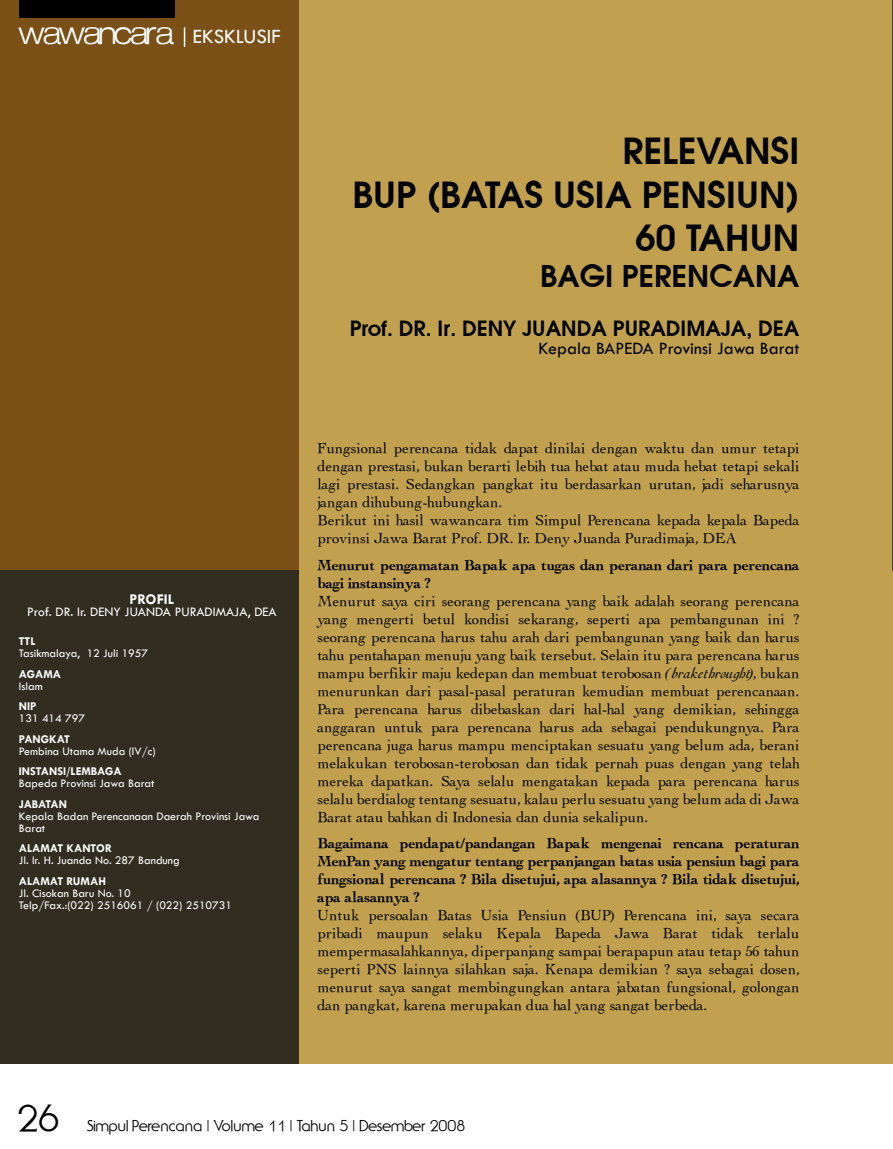
<style>
.page{position:relative;width:893px;height:1149px;background:#fff}
.page>*{position:absolute;margin:0;border:0;box-sizing:border-box;transform-origin:0 0}
.t1{font:600 36px/43.2px "Avant Garde";color:#000;text-align:right}
.t2{font:36px "Ubiq Gothic S Si";color:#000}
.t3{font:600 30px "Avant Garde";color:#000}
.t4{font:22.5px "Strait";color:#fff}
.t5{font:600 21px "Avant Garde";color:#000}
.t6{font:21px "Tw Cen";color:#fff}
.t7{font:18px "Tw Cen";color:#000}
.t8{font:15px/18px "Thesis S Si";color:#000;text-align:justify}
.t9{font:700 15px/18px "Thesis S Si";color:#000}
.t10{font:15px "Ubiq Gothic S Si";color:#000}
.t11{font:700 15px "Tw Cen";color:#fff}
.t12{font:13.5px "Tw Cen";color:#fff}
.t13{font:12px/12px "Tw Cen";color:#fff}
.t14{font:700 12px "Tw Cen";color:#fff}
.t15{font:700 12px "Tw Cen";letter-spacing:-.02em;color:#fff}
.s1{font-style:italic}
</style>
<div class="page">
<div style="left:298px;top:0;width:595px;height:1063px;background:#c1a150"></div>
<hr style="left:892px;top:0;width:1px;height:570px;background:#3f4843">
<div style="left:0;top:0;width:299px;height:1063px;background:#7a5016"></div>
<div style="left:0;top:570px;width:299px;height:493px;background:#312d21"></div>
<div style="left:19px;top:0;width:156px;height:18px;background:#000"></div>
<svg style="left:184px;top:27px;width:1px;height:20px"></svg>
<h3 class="t4" style="left:19px;top:16px;width:154px">WAWANCARA</h3>
<h3 class="t6" style="left:193px;top:24px;width:89px">EKSKLUSIF</h3>
<p class="t11" style="left:130px;top:590px;width:46px">PROFIL</p>
<p class="t12" style="left:27px;top:603px;width:251px">Prof. DR. Ir. DENY JUANDA PURADIMAJA, DEA</p>
<p class="t14" style="left:19px;top:633px;width:18px">TTL</p>
<p class="t13" style="left:19px;top:647px;width:131px">Tasikmalaya, 12 Juli 1957</p>
<p class="t14" style="left:19px;top:666px;width:44px">AGAMA</p>
<p class="t13" style="left:19px;top:679px;width:25px">Islam</p>
<p class="t14" style="left:19px;top:698px;width:19px">NIP</p>
<p class="t13" style="left:19px;top:712px;width:68px">131 414 797</p>
<p class="t14" style="left:19px;top:731px;width:53px">PANGKAT</p>
<p class="t13" style="left:19px;top:744px;width:138px">Pembina Utama Muda (IV/c)</p>
<p class="t14" style="left:19px;top:763px;width:104px">INSTANSI/LEMBAGA</p>
<p class="t13" style="left:19px;top:777px;width:137px">Bapeda Provinsi Jawa Barat</p>
<p class="t15" style="left:19px;top:796px;width:50px">JABATAN</p>
<p class="t13" style="left:19px;top:809px;width:242px">Kepala Badan Perencanaan Daerah Provinsi Jawa<br>Barat</p>
<p class="t14" style="left:19px;top:840px;width:95px">ALAMAT KANTOR</p>
<p class="t13" style="left:19px;top:854px;width:162px">Jl. Ir. H. Juanda No. 287 Bandung</p>
<p class="t14" style="left:19px;top:873px;width:89px">ALAMAT RUMAH</p>
<p class="t13" style="left:19px;top:886px;width:215px">Jl. Cisokan Baru No. 10<br>Telp/Fax.:(022) 2516061 / (022) 2510731</p>
<h1 class="t1" style="left:352px;top:129px;width:449px">RELEVANSI<br>BUP (BATAS USIA PENSIUN)<br>60 TAHUN</h1>
<h2 class="t3" style="left:540px;top:256px;width:261px">BAGI PERENCANA</h2>
<h3 class="t5" style="left:350px;top:314px;width:451px">Prof. DR. Ir. DENY JUANDA PURADIMAJA, DEA</h3>
<p class="t7" style="left:538px;top:338px;width:262px">Kepala BAPEDA Provinsi Jawa Barat</p>
<p class="t8" style="left:317px;top:439px;width:483px;text-align:left">Fungsional perencana tidak dapat dinilai dengan waktu dan umur tetapi dengan prestasi, bukan berarti lebih tua hebat atau muda hebat tetapi sekali lagi prestasi. Sedangkan pangkat itu berdasarkan urutan, jadi seharusnya jangan dihubung-hubungkan.<br>Berikut ini hasil wawancara tim Simpul Perencana kepada kepala Bapeda provinsi Jawa Barat Prof. DR. Ir. Deny Juanda Puradimaja, DEA</p>
<p class="t9" style="left:317px;top:555px;width:483px">Menurut pengamatan Bapak apa tugas dan peranan dari para perencana bagi instansinya ?</p>
<p class="t8" style="left:317px;top:591px;width:483px">Menurut saya ciri seorang perencana yang baik adalah seorang perencana yang mengerti betul kondisi sekarang, seperti apa pembangunan ini ? seorang perencana harus tahu arah dari pembangunan yang baik dan harus tahu pentahapan menuju yang baik tersebut. Selain itu para perencana harus mampu berfikir maju kedepan dan membuat terobosan <span class="s1">(brakethrought)</span>, bukan menurunkan dari pasal-pasal peraturan kemudian membuat perencanaan.<br>Para perencana harus dibebaskan dari hal-hal yang demikian, sehingga anggaran untuk para perencana harus ada sebagai pendukungnya. Para perencana juga harus mampu menciptakan sesuatu yang belum ada, berani melakukan terobosan-terobosan dan tidak pernah puas dengan yang telah mereka dapatkan. Saya selalu mengatakan kepada para perencana harus selalu berdialog tentang sesuatu, kalau perlu sesuatu yang belum ada di Jawa Barat atau bahkan di Indonesia dan dunia sekalipun.</p>
<p class="t9" style="left:317px;top:834px;width:483px;text-align:justify">Bagaimana pendapat/pandangan Bapak mengenai rencana peraturan MenPan yang mengatur tentang perpanjangan batas usia pensiun bagi para fungsional perencana ? Bila disetujui, apa alasannya ? Bila tidak disetujui, apa alasannya ?</p>
<p class="t8" style="left:317px;top:906px;width:483px">Untuk persoalan Batas Usia Pensiun (BUP) Perencana ini, saya secara pribadi maupun selaku Kepala Bapeda Jawa Barat tidak terlalu mempermasalahkannya, diperpanjang sampai berapapun atau tetap 56 tahun seperti PNS lainnya silahkan saja. Kenapa demikian ? saya sebagai dosen, menurut saya sangat membingungkan antara jabatan fungsional, golongan dan pangkat, karena merupakan dua hal yang sangat berbeda.</p>
<h1 class="t2" style="left:17px;top:1095px;width:44px">26</h1>
<p class="t10" style="left:87px;top:1115px;width:379px">Simpul Perencana | Volume 11 | Tahun 5 | Desember 2008</p>
</div>
